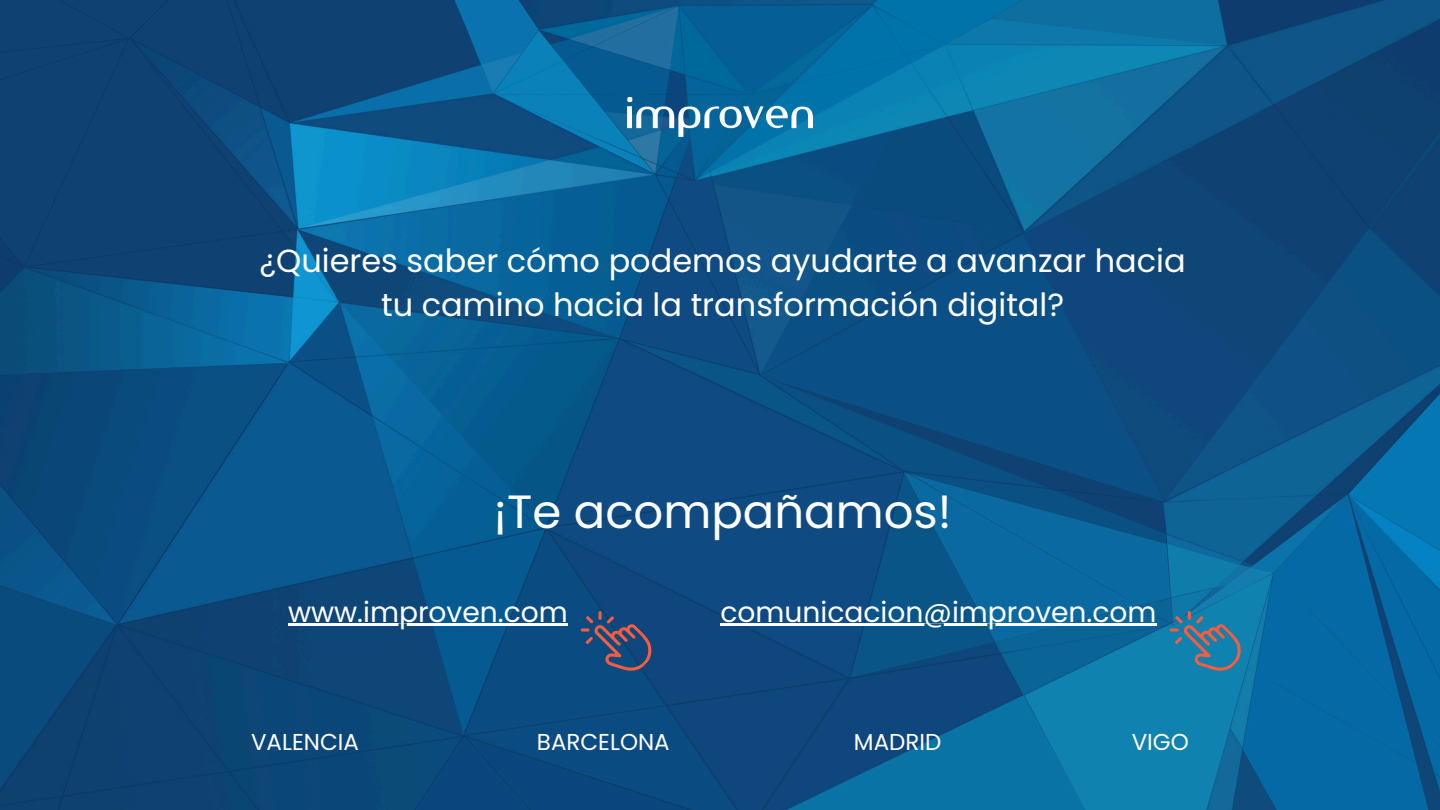
<style>
.page{position:relative;width:1440px;height:810px;background:#fff}
.page>*{position:absolute;margin:0;border:0;box-sizing:border-box;transform-origin:0 0}
.t1{font:46.6px "Poppins";color:#fff}
.t2{font:32px/44.2px "Poppins";color:#fff;text-align:center}
.t3{font:28.1px "Poppins";color:#fff}
.t4{font:23px "Poppins";color:#fff}
</style>
<div class="page">
<img style="left:0;top:0;width:1440px;height:810px">
<img style="left:627px;top:97px;width:186px;height:40px">
<svg style="left:580px;top:606px;width:80px;height:77px;background:#2a4b76"></svg>
<svg style="left:1169px;top:606px;width:80px;height:77px;background:#2c7b9f"></svg>
<hr style="left:288px;top:624px;width:280px;height:2px;background:#fff">
<hr style="left:720px;top:624px;width:437px;height:2px;background:#fff">
<h1 class="t2" style="left:260px;top:239px;width:928px">¿Quieres saber cómo podemos ayudarte a avanzar hacia tu camino hacia la transformación digital?</h1>
<h2 class="t1" style="left:493px;top:479px;width:460px">¡Te acompañamos!</h2>
<p class="t3" style="left:288px;top:593px;width:281px">www.improven.com</p>
<h3 class="t3" style="left:720px;top:593px;width:438px">comunicacion@improven.com</h3>
<h3 class="t4" style="left:251px;top:726px;width:109px">VALENCIA</h3>
<h3 class="t4" style="left:537px;top:726px;width:134px">BARCELONA</h3>
<h3 class="t4" style="left:854px;top:726px;width:89px">MADRID</h3>
<h3 class="t4" style="left:1132px;top:726px;width:59px">VIGO</h3>
</div>
